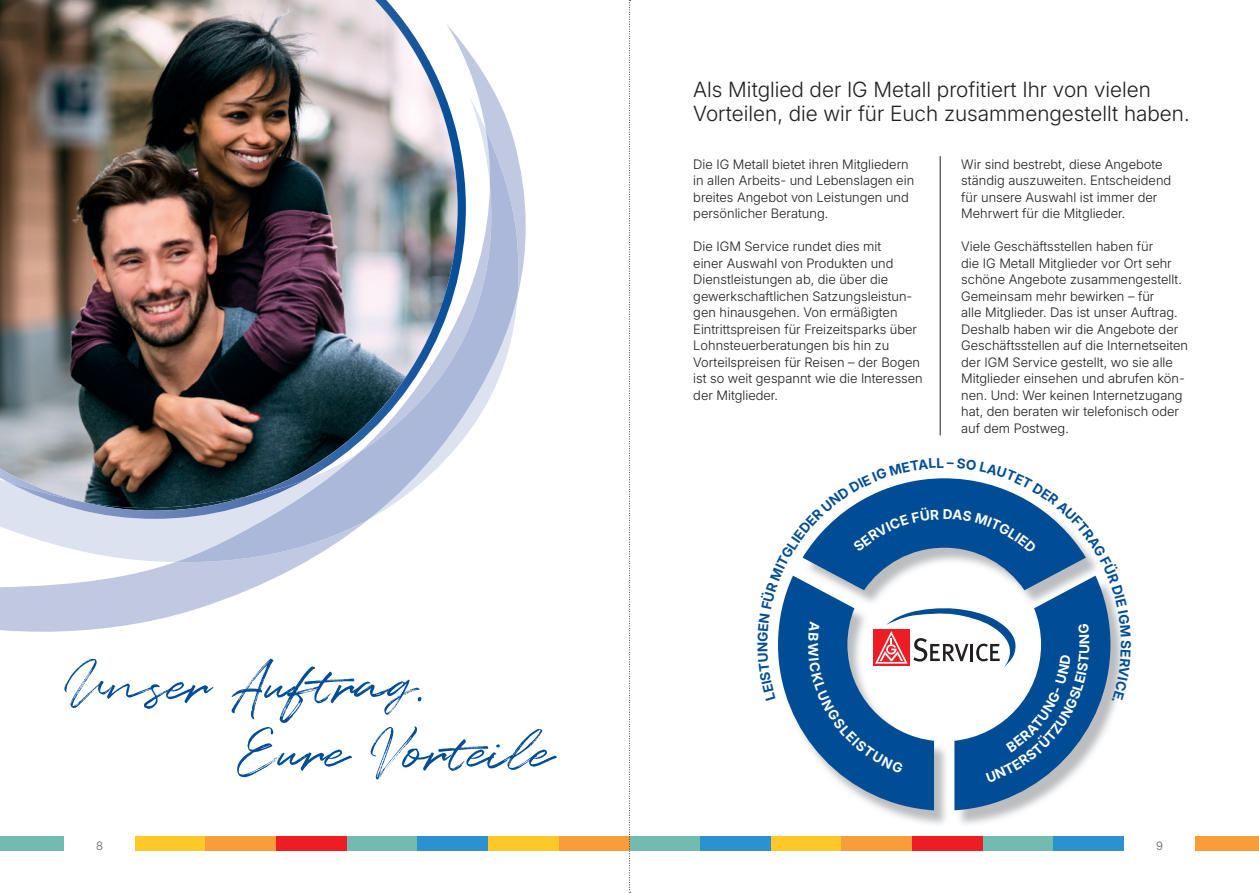
<style>
.page{position:relative;width:1259px;height:893px;background:#fff}
.page>*{position:absolute;margin:0;border:0;box-sizing:border-box;transform-origin:0 0}
.t1{font:57px/67.5px "Quentin";letter-spacing:-.005em;color:#014d95}
.t2{font:300 21px/24px "Inter 18 pt";color:#231f20}
.t3{font:300 13.05px/16.5px "Inter 18 pt";color:#231f20}
.t4{font:300 11.55px "Inter 18 pt";color:#625b55}
</style>
<div class="page">
<img style="left:883px;top:810px;width:139px;height:14px">
<svg style="left:841px;top:783px;width:223px;height:27px"></svg>
<svg style="left:0;top:48px;width:526px;height:584px"></svg>
<svg style="left:0;top:97px;width:518px;height:465px;fill:#dde2f0"></svg>
<svg style="left:175px;top:130px;width:344px;height:432px"></svg>
<img style="left:0;top:0;width:466px;height:501px">
<img style="left:375px;top:0;width:38px;height:50px">
<img style="left:407px;top:50px;width:50px;height:326px">
<img style="left:356px;top:375px;width:51px;height:59px">
<img style="left:305px;top:434px;width:51px;height:37px">
<img style="left:0;top:468px;width:80px;height:33px">
<img style="left:244px;top:470px;width:61px;height:10px">
<svg style="left:8px;top:480px;width:297px;height:39px;background:#8291a3"></svg>
<img style="left:79px;top:497px;width:166px;height:14px">
<hr style="left:940px;top:156px;width:1px;height:279px;background:#231f20">
<div style="left:771px;top:836px;width:70px;height:15px;background:#fec829"></div>
<div style="left:700px;top:836px;width:71px;height:15px;background:#2c91cf"></div>
<div style="left:629px;top:836px;width:71px;height:15px;background:#73bbb0"></div>
<div style="left:841px;top:836px;width:71px;height:15px;background:#f89d39"></div>
<div style="left:912px;top:836px;width:70px;height:15px;background:#ee1d23"></div>
<div style="left:982px;top:836px;width:71px;height:15px;background:#73bbb0"></div>
<div style="left:1053px;top:836px;width:71px;height:15px;background:#2c91cf"></div>
<div style="left:1194px;top:836px;width:65px;height:15px;background:#f89d39"></div>
<div style="left:135px;top:836px;width:70px;height:15px;background:#fec829"></div>
<div style="left:0;top:836px;width:64px;height:15px;background:#73bbb0"></div>
<div style="left:205px;top:836px;width:71px;height:15px;background:#f89d39"></div>
<div style="left:276px;top:836px;width:71px;height:15px;background:#ee1d23"></div>
<div style="left:347px;top:836px;width:70px;height:15px;background:#73bbb0"></div>
<div style="left:417px;top:836px;width:71px;height:15px;background:#2c91cf"></div>
<div style="left:488px;top:836px;width:71px;height:15px;background:#fec829"></div>
<div style="left:559px;top:836px;width:70px;height:15px;background:#f89d39"></div>
<svg style="left:629px;top:0;width:1px;height:893px"></svg>
<svg style="left:778px;top:478px;width:345px;height:305px"></svg>
<h2 class="t2" style="left:693px;top:77px;width:498px">Als Mitglied der IG Metall profitiert Ihr von vielen<br>Vorteilen, die wir für Euch zusammengestellt haben.</h2>
<h1 class="t1" style="left:237px;top:654px;width:317px;text-indent:-173px">Unser Auftrag.<br>Eure Vorteile</h1>
<p class="t3" style="left:693px;top:155px;width:222px">Die IG Metall bietet ihren Mitgliedern in allen Arbeits- und Lebenslagen ein breites Angebot von Leistungen und persönlicher Beratung.</p>
<p class="t3" style="left:693px;top:238px;width:231px">Die IGM Service rundet dies mit<br>einer Auswahl von Produkten und Dienstleistungen ab, die über die gewerkschaftlichen Satzungsleistun&shy;gen hinausgehen. Von ermäßigten Eintrittspreisen für Freizeitsparks über Lohnsteuerberatungen bis hin zu Vorteilspreisen für Reisen – der Bogen ist so weit gespannt wie die Interessen der Mitglieder.</p>
<p class="t3" style="left:961px;top:155px;width:211px">Wir sind bestrebt, diese Angebote ständig auszuweiten. Entscheidend für unsere Auswahl ist immer der Mehrwert für die Mitglieder.</p>
<p class="t3" style="left:961px;top:238px;width:228px">Viele Geschäftsstellen haben für<br>die IG Metall Mitglieder vor Ort sehr schöne Angebote zusammengestellt.<br>Gemeinsam mehr bewirken – für<br>alle Mitglieder. Das ist unser Auftrag.<br>Deshalb haben wir die Angebote der Geschäftsstellen auf die Internetseiten der IGM Service gestellt, wo sie alle Mitglieder einsehen und abrufen kön&shy;nen. Und: Wer keinen Internetzugang hat, den beraten wir telefonisch oder auf dem Postweg.</p>
<p class="t4" style="left:96px;top:838px;width:8px">8</p>
<p class="t4" style="left:1156px;top:838px;width:8px">9</p>
</div>
